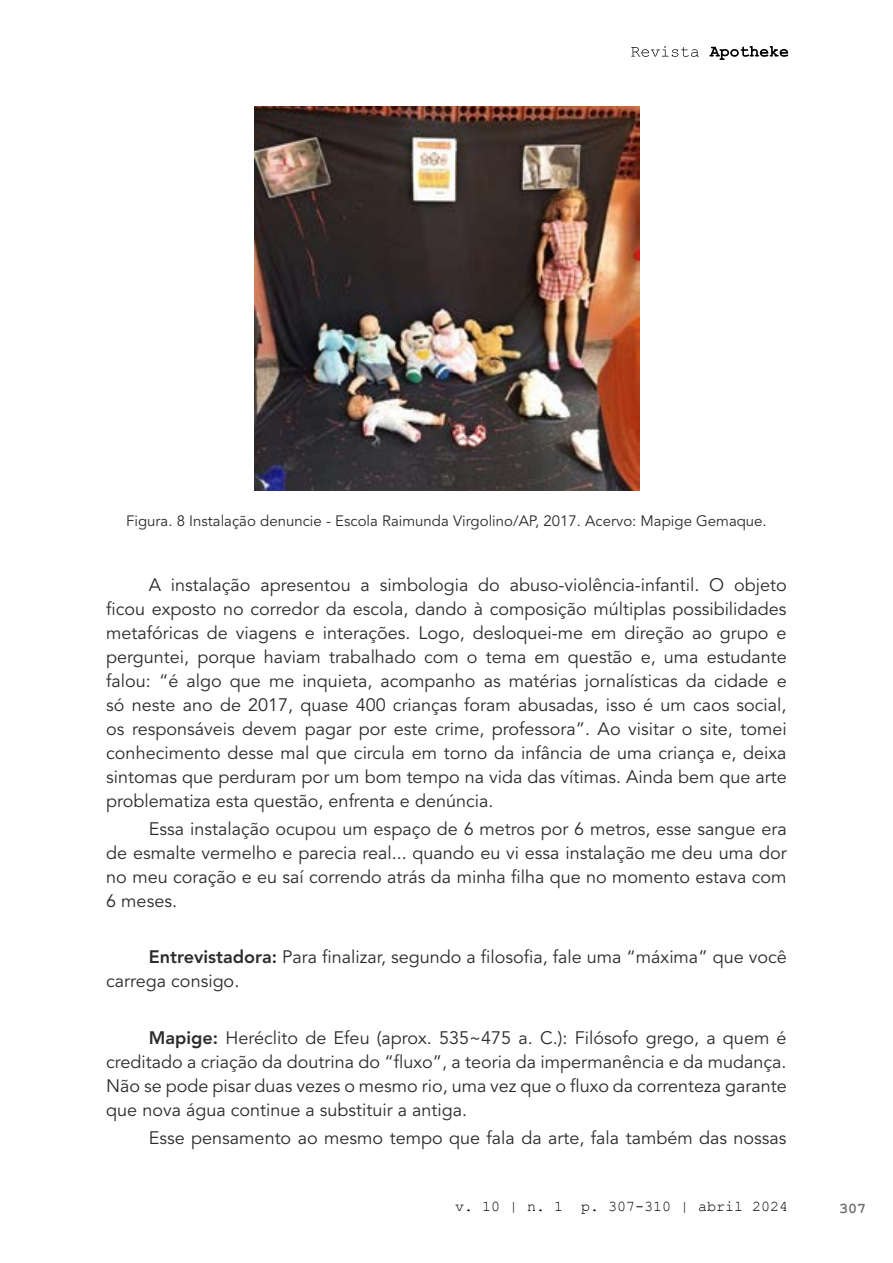
<style>
.page{position:relative;width:893px;height:1263px;background:#fff}
.page>*{position:absolute;margin:0;border:0;box-sizing:border-box;transform-origin:0 0}
.t1{font:18px/24px "Avenir LT Std";color:#2c2c2b;text-align:justify}
.t2{font:15px "Avenir LT Std";color:#2c2c2b}
.t3{font:15px "Courier New";color:#000}
.t4{font:700 15px "Courier New";color:#6d6e6e}
.s1{font-weight:800}
</style>
<div class="page">
<svg style="left:631px;top:46px;width:68px;height:11px"></svg>
<svg style="left:709px;top:46px;width:79px;height:14px"></svg>
<img style="left:254px;top:106px;width:386px;height:384px">
<p class="t2" style="left:126px;top:512px;width:642px">Figura. 8 Instalação denuncie - Escola Raimunda Virgolino/AP, 2017. Acervo: Mapige Gemaque.</p>
<p class="t1" style="left:106px;top:573px;width:682px;text-indent:43px">A instalação apresentou a simbologia do abuso-violência-infantil. O objeto ficou exposto no corredor da escola, dando à composição múltiplas possibilidades metafóricas de viagens e interações. Logo, desloquei-me em direção ao grupo e perguntei, porque haviam trabalhado com o tema em questão e, uma estudante falou: “é algo que me inquieta, acompanho as matérias jornalísticas da cidade e só neste ano de 2017, quase 400 crianças foram abusadas, isso é um caos social, os responsáveis devem pagar por este crime, professora”. Ao visitar o site, tomei conhecimento desse mal que circula em torno da infância de uma criança e, deixa sintomas que perduram por um bom tempo na vida das vítimas. Ainda bem que arte problematiza esta questão, enfrenta e denúncia.</p>
<p class="t1" style="left:106px;top:817px;width:682px;text-indent:43px">Essa instalação ocupou um espaço de 6 metros por 6 metros, esse sangue era de esmalte vermelho e parecia real... quando eu vi essa instalação me deu uma dor no meu coração e eu saí correndo atrás da minha filha que no momento estava com 6 meses.</p>
<p class="t1" style="left:106px;top:946px;width:682px;text-indent:43px"><span class="s1">Entrevistadora:</span> Para finalizar, segundo a filosofia, fale uma “máxima” que você carrega consigo.</p>
<p class="t1" style="left:106px;top:1026px;width:682px;text-indent:43px"><span class="s1">Mapige:</span> Heréclito de Efeu (aprox. 535~475 a. C.): Filósofo grego, a quem é creditado a criação da doutrina do “fluxo”, a teoria da impermanência e da mudança.<br>Não se pode pisar duas vezes o mesmo rio, uma vez que o fluxo da correnteza garante que nova água continue a substituir a antiga.</p>
<p class="t1" style="left:149px;top:1126px;width:639px">Esse pensamento ao mesmo tempo que fala da arte, fala também das nossas</p>
<p class="t3" style="left:455px;top:1197px;width:335px">v. 10 | n. 1 p. 307-310 | abril 2024</p>
<p class="t4" style="left:839px;top:1199px;width:28px">307</p>
</div>
